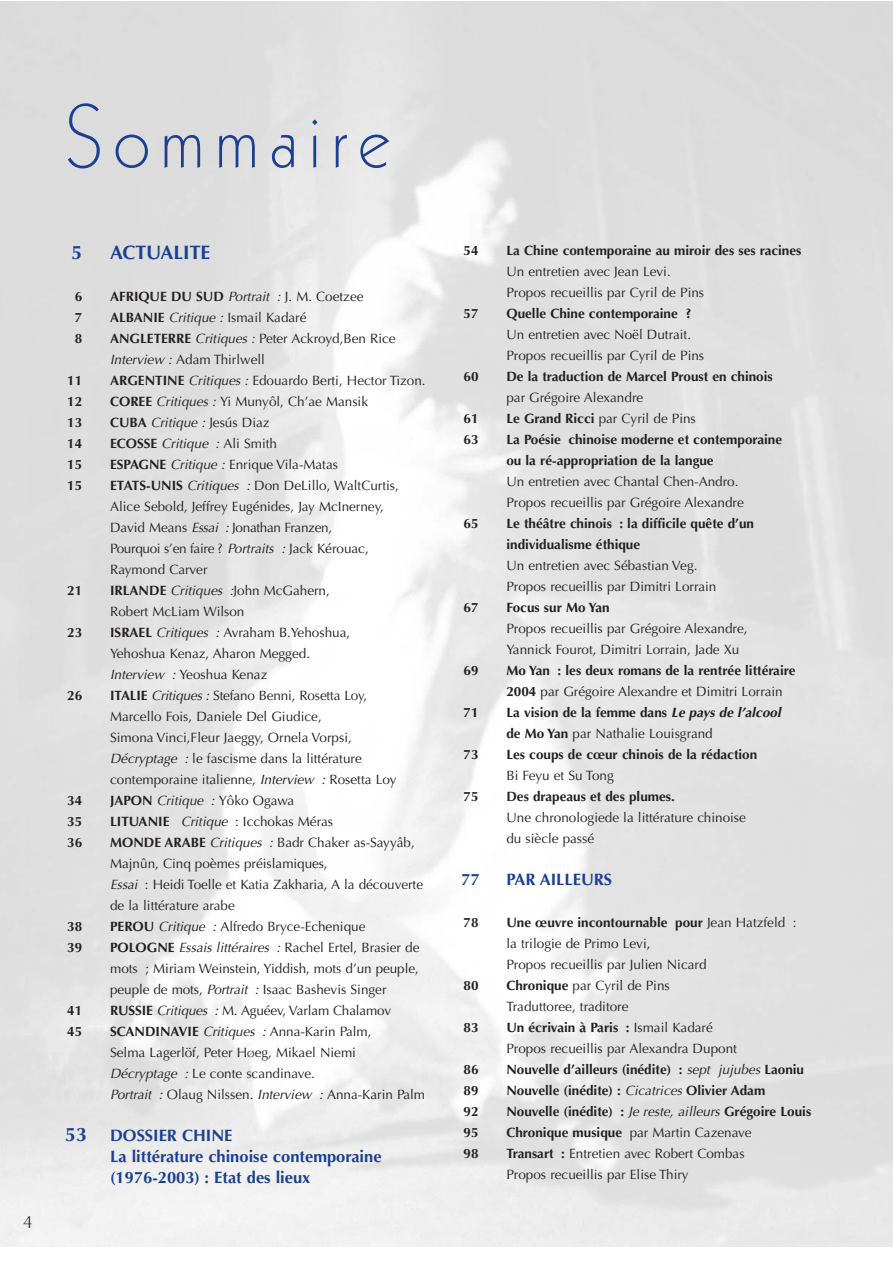
<style>
.page{position:relative;width:893px;height:1263px;background:#fff}
.page>*{position:absolute;margin:0;border:0;box-sizing:border-box;transform-origin:0 0}
.t1{font:87px "Geometric 231 BT Light C";letter-spacing:.11em;color:#1b3f94}
.t2{font:700 19.5px "Optima";color:#1b3f94}
.t3{font:300 18px "Peignot";color:#231f20}
.t4{font:700 16.5px/21px "Optima";color:#1b3f94}
.t5{font:13.5px/21px "Optima";color:#231f20}
.t6{font:700 13.5px/21px "Optima";color:#231f20}
.t7{font:italic 13.5px "Optima";color:#231f20}
.s1{font-weight:400;font-style:italic}
.s2{font-weight:400}
.s3{font-weight:700}
.s4{font-style:italic}
.s5{font-weight:700;font-style:normal}
.s6{font-style:normal}
.s7{font-size:9px}
.s8{font-size:19.5px}
</style>
<div class="page">
<h3 class="t3" style="left:23px;top:1215px;width:12px">4</h3>
<h1 class="t1" style="left:65px;top:105px;width:325px">Sommaire</h1>
<h2 class="t2" style="left:71px;top:245px;width:12px">5</h2>
<h2 class="t2" style="left:110px;top:245px;width:102px">ACTUALITE</h2>
<p class="t6" style="left:75px;top:288px;width:9px">6</p>
<p class="t6" style="left:110px;top:288px;width:255px">AFRIQUE DU SUD <span class="s1">Portrait :</span> <span class="s2">J. M. Coetzee</span></p>
<p class="t6" style="left:75px;top:309px;width:9px">7</p>
<p class="t5" style="left:110px;top:309px;width:198px"><span class="s3">ALBANIE</span> <span class="s4">Critique :</span> Ismail Kadaré</p>
<p class="t6" style="left:75px;top:330px;width:9px">8</p>
<p class="t5" style="left:110px;top:330px;width:287px"><span class="s3">ANGLETERRE</span> <span class="s4">Critiques :</span> Peter Ackroyd,Ben Rice<br><span class="s4">Interview :</span> Adam Thirlwell</p>
<p class="t6" style="left:67px;top:372px;width:17px">11</p>
<p class="t5" style="left:110px;top:372px;width:317px"><span class="s3">ARGENTINE</span> <span class="s4">Critiques :</span> Edouardo Berti, Hector Tizon.</p>
<p class="t6" style="left:67px;top:393px;width:17px">12</p>
<p class="t5" style="left:110px;top:393px;width:259px"><span class="s3">COREE</span> <span class="s4">Critiques :</span> Yi Munyôl, Ch’ae Mansik</p>
<p class="t6" style="left:67px;top:414px;width:17px">13</p>
<p class="t7" style="left:110px;top:417px;width:161px"><span class="s5">CUBA</span> Critique : <span class="s6">Jesús Diaz</span></p>
<p class="t6" style="left:67px;top:435px;width:17px">14</p>
<p class="t7" style="left:110px;top:438px;width:168px"><span class="s5">ECOSSE</span> Critique : <span class="s6">Ali Smith</span></p>
<p class="t6" style="left:67px;top:456px;width:17px">15</p>
<p class="t5" style="left:110px;top:456px;width:229px"><span class="s3">ESPAGNE</span> <span class="s4">Critique :</span> Enrique Vila-Matas</p>
<p class="t6" style="left:67px;top:477px;width:17px">15</p>
<p class="t5" style="left:110px;top:477px;width:290px"><span class="s3">ETATS-UNIS</span> <span class="s4">Critiques :</span> Don DeLillo, WaltCurtis, Alice Sebold, Jeffrey Eugénides, Jay McInerney, David Means <span class="s4">Essai :</span> Jonathan Franzen,<br>Pourquoi s’en faire ? <span class="s4">Portraits :</span> Jack Kérouac, Raymond Carver</p>
<p class="t6" style="left:67px;top:582px;width:17px">21</p>
<p class="t5" style="left:110px;top:582px;width:221px"><span class="s3">IRLANDE</span> <span class="s4">Critiques :</span>John McGahern,<br>Robert McLiam Wilson</p>
<p class="t6" style="left:67px;top:624px;width:17px">23</p>
<p class="t5" style="left:110px;top:624px;width:241px"><span class="s3">ISRAEL</span> <span class="s4">Critiques :</span> Avraham B.Yehoshua,<br>Yehoshua Kenaz, Aharon Megged.<br><span class="s4">Interview :</span> Yeoshua Kenaz</p>
<p class="t6" style="left:67px;top:687px;width:17px">26</p>
<p class="t5" style="left:110px;top:687px;width:288px"><span class="s3">ITALIE</span> <span class="s4">Critiques :</span> Stefano Benni, Rosetta Loy, Marcello Fois, Daniele Del Giudice,<br>Simona Vinci,Fleur Jaeggy, Ornela Vorpsi, <span class="s4">Décryptage :</span> le fascisme dans la littérature contemporaine italienne, <span class="s4">Interview :</span> Rosetta Loy</p>
<p class="t6" style="left:67px;top:792px;width:17px">34</p>
<p class="t7" style="left:110px;top:795px;width:186px"><span class="s5">JAPON</span> Critique : <span class="s6">Yôko Ogawa</span></p>
<p class="t6" style="left:67px;top:813px;width:17px">35</p>
<p class="t5" style="left:110px;top:813px;width:224px"><span class="s3">LITUANIE</span> <span class="s4">Critique</span> : Icchokas Méras</p>
<p class="t6" style="left:67px;top:834px;width:17px">36</p>
<p class="t5" style="left:110px;top:834px;width:314px"><span class="s3">MONDE ARABE</span> <span class="s4">Critiques :</span> Badr Chaker as-Sayyâb, Majnûn, Cinq poèmes préislamiques,<br><span class="s4">Essai</span> : Heidi Toelle et Katia Zakharia, A la découverte de la littérature arabe</p>
<p class="t6" style="left:67px;top:918px;width:17px">38</p>
<p class="t5" style="left:110px;top:918px;width:257px"><span class="s3">PEROU</span> <span class="s4">Critique :</span> Alfredo Bryce-Echenique</p>
<p class="t6" style="left:67px;top:939px;width:17px">39</p>
<p class="t5" style="left:110px;top:939px;width:311px;text-align:justify"><span class="s3">POLOGNE</span> <span class="s4">Essais littéraires :</span> Rachel Ertel, Brasier de mots ; Miriam Weinstein, Yiddish, mots d’un peuple, peuple de mots, <span class="s4">Portrait :</span> Isaac Bashevis Singer</p>
<p class="t6" style="left:67px;top:1002px;width:17px">41</p>
<p class="t5" style="left:110px;top:1002px;width:282px"><span class="s3">RUSSIE</span> <span class="s4">Critiques :</span> M. Aguéev, Varlam Chalamov</p>
<p class="t6" style="left:67px;top:1023px;width:17px">45</p>
<p class="t5" style="left:110px;top:1023px;width:316px"><span class="s3">SCANDINAVIE</span> <span class="s4">Critiques :</span> Anna-Karin Palm,<br>Selma Lagerlöf, Peter H<span class="s7">Ø</span>eg, Mikael Niemi <span class="s4">Décryptage :</span> Le conte scandinave.<br><span class="s4">Portrait :</span> Olaug Nilssen. <span class="s4">Interview :</span> Anna-Karin Palm</p>
<p class="t4" style="left:110px;top:1127px;width:273px;text-indent:-45px"><span class="s8">53</span> DOSSIER CHINE<br>La littérature chinoise contemporaine (1976-2003) : Etat des lieux</p>
<p class="t6" style="left:463px;top:241px;width:17px">54</p>
<p class="t6" style="left:506px;top:241px;width:296px">La Chine contemporaine au miroir des ses racines</p>
<p class="t5" style="left:506px;top:262px;width:199px">Un entretien avec Jean Levi.<br>Propos recueillis par Cyril de Pins</p>
<p class="t6" style="left:463px;top:304px;width:17px">57</p>
<p class="t6" style="left:506px;top:304px;width:186px">Quelle Chine contemporaine ?</p>
<p class="t5" style="left:506px;top:325px;width:199px">Un entretien avec Noël Dutrait.<br>Propos recueillis par Cyril de Pins</p>
<p class="t6" style="left:463px;top:367px;width:17px">60</p>
<p class="t6" style="left:506px;top:367px;width:268px">De la traduction de Marcel Proust en chinois</p>
<p class="t5" style="left:506px;top:388px;width:138px">par Grégoire Alexandre</p>
<p class="t6" style="left:463px;top:409px;width:17px">61</p>
<p class="t5" style="left:506px;top:409px;width:191px"><span class="s3">Le Grand Ricci</span> par Cyril de Pins</p>
<p class="t6" style="left:463px;top:430px;width:17px">63</p>
<p class="t6" style="left:506px;top:430px;width:277px">La Poésie chinoise moderne et contemporaine ou la ré-appropriation de la langue</p>
<p class="t5" style="left:506px;top:472px;width:239px">Un entretien avec Chantal Chen-Andro.<br>Propos recueillis par Grégoire Alexandre</p>
<p class="t6" style="left:463px;top:514px;width:17px">65</p>
<p class="t6" style="left:506px;top:514px;width:249px">Le théâtre chinois : la difficile quête d’un individualisme éthique</p>
<p class="t5" style="left:506px;top:556px;width:211px">Un entretien avec Sébastian Veg.<br>Propos recueillis par Dimitri Lorrain</p>
<p class="t6" style="left:463px;top:598px;width:17px">67</p>
<p class="t6" style="left:506px;top:598px;width:105px">Focus sur Mo Yan</p>
<p class="t5" style="left:506px;top:619px;width:243px">Propos recueillis par Grégoire Alexandre,<br>Yannick Fourot, Dimitri Lorrain, Jade Xu</p>
<p class="t6" style="left:463px;top:661px;width:17px">69</p>
<p class="t6" style="left:506px;top:661px;width:291px">Mo Yan : les deux romans de la rentrée littéraire<br>2004 <span class="s2">par Grégoire Alexandre et Dimitri Lorrain</span></p>
<p class="t6" style="left:463px;top:703px;width:17px">71</p>
<p class="t6" style="left:506px;top:703px;width:276px">La vision de la femme dans <span class="s4">Le pays de l’alcool </span>de Mo Yan <span class="s2">par Nathalie Louisgrand</span></p>
<p class="t6" style="left:463px;top:745px;width:17px">73</p>
<p class="t6" style="left:506px;top:745px;width:252px">Les coups de cœur chinois de la rédaction</p>
<p class="t5" style="left:506px;top:766px;width:109px">Bi Feyu et Su Tong</p>
<p class="t6" style="left:463px;top:787px;width:17px">75</p>
<p class="t6" style="left:506px;top:787px;width:170px">Des drapeaus et des plumes.</p>
<p class="t5" style="left:506px;top:808px;width:241px">Une chronologiede la littérature chinoise du siècle passé</p>
<p class="t4" style="left:461px;top:870px;width:20px">77</p>
<p class="t4" style="left:506px;top:870px;width:107px">PAR AILLEURS</p>
<p class="t6" style="left:463px;top:913px;width:17px">78</p>
<p class="t5" style="left:506px;top:913px;width:292px"><span class="s3">Une œuvre incontournable pour</span> Jean Hatzfeld : la trilogie de Primo Levi,<br>Propos recueillis par Julien Nicard</p>
<p class="t6" style="left:463px;top:976px;width:17px">80</p>
<p class="t5" style="left:506px;top:976px;width:165px"><span class="s3">Chronique</span> par Cyril de Pins<br>Traduttoree, traditore</p>
<p class="t6" style="left:463px;top:1018px;width:17px">83</p>
<p class="t5" style="left:506px;top:1018px;width:232px"><span class="s3">Un écrivain à Paris :</span> Ismail Kadaré<br>Propos recueillis par Alexandra Dupont</p>
<p class="t6" style="left:463px;top:1060px;width:17px">86</p>
<p class="t6" style="left:506px;top:1060px;width:299px">Nouvelle d’ailleurs (inédite) : <span class="s1">sept jujubes</span> Laoniu</p>
<p class="t6" style="left:463px;top:1081px;width:17px">89</p>
<p class="t6" style="left:506px;top:1081px;width:260px">Nouvelle (inédite) : <span class="s1">Cicatrices</span> Olivier Adam</p>
<p class="t6" style="left:463px;top:1102px;width:17px">92</p>
<p class="t6" style="left:506px;top:1102px;width:306px">Nouvelle (inédite) : <span class="s1">Je reste, ailleurs</span> Grégoire Louis</p>
<p class="t6" style="left:463px;top:1123px;width:17px">95</p>
<p class="t5" style="left:506px;top:1123px;width:246px"><span class="s3">Chronique musique</span> par Martin Cazenave</p>
<p class="t6" style="left:463px;top:1144px;width:17px">98</p>
<p class="t5" style="left:506px;top:1144px;width:240px"><span class="s3">Transart :</span> Entretien avec Robert Combas<br>Propos recueillis par Elise Thiry</p>
</div>
